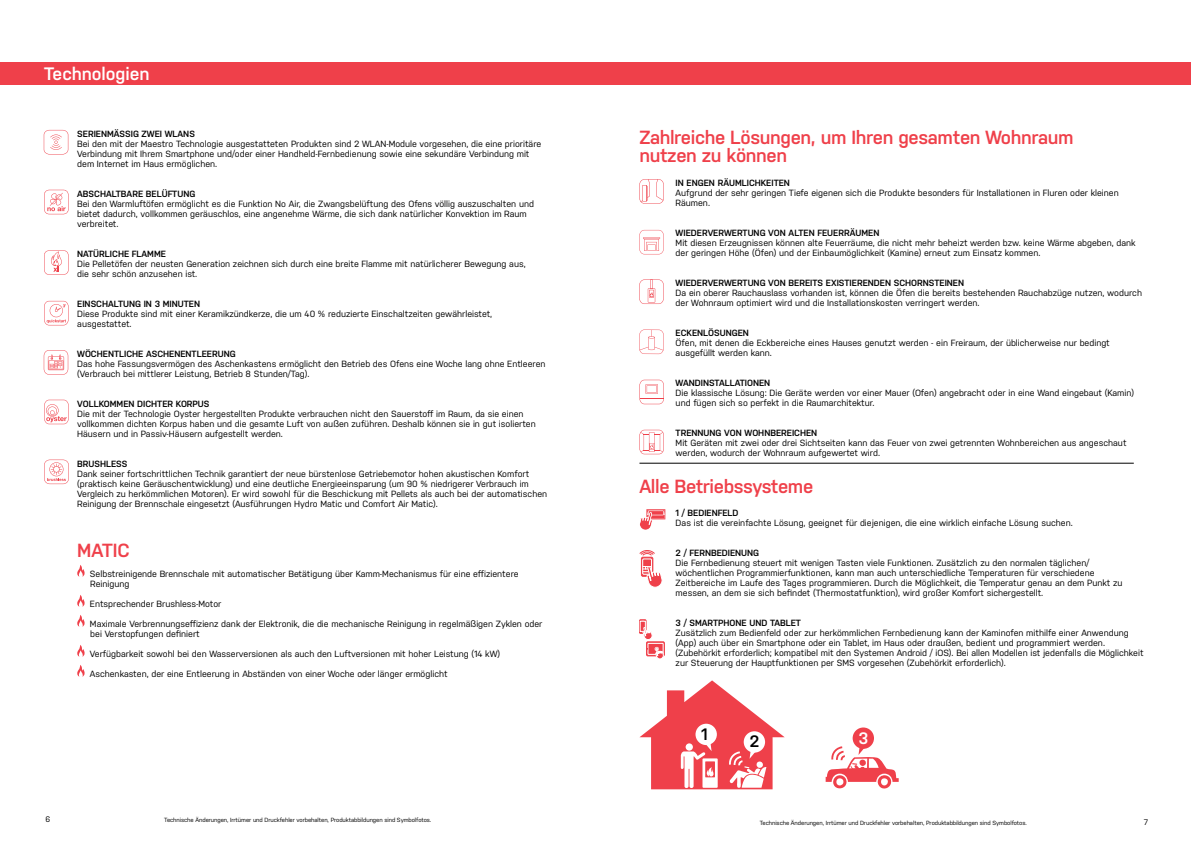
<style>
.page{position:relative;width:1191px;height:842px;background:#fff}
.page>*{position:absolute;margin:0;border:0;box-sizing:border-box;transform-origin:0 0}
.t1{font:600 19px/18px "Nudista";letter-spacing:-.02em;color:#ef404a}
.t2{font:600 18px "Nudista";letter-spacing:-.005em;color:#fff}
.t3{font:600 16.5px "Nudista";color:#000}
.t4{font:600 16.5px "Nudista";color:#fff}
.t5{font:9px/10px "Nudista";color:#000}
.t6{font:600 9px "Nudista";color:#000}
.t7{font:8px "Nudista";color:#000}
.t8{font:6px "Nudista";letter-spacing:-.01em;color:#000}
</style>
<div class="page">
<svg style="left:639px;top:179px;width:25px;height:25px"></svg>
<svg style="left:639px;top:230px;width:25px;height:24px"></svg>
<svg style="left:639px;top:279px;width:25px;height:25px"></svg>
<svg style="left:639px;top:330px;width:25px;height:24px"></svg>
<svg style="left:639px;top:380px;width:25px;height:24px"></svg>
<svg style="left:639px;top:430px;width:25px;height:24px"></svg>
<svg style="left:640px;top:509px;width:25px;height:21px"></svg>
<div style="left:639px;top:620px;width:7px;height:13px;background:#ef404a"></div>
<div style="left:639px;top:620px;width:7px;height:13px;border:1px solid #ef404a"></div>
<div style="left:640px;top:621px;width:5px;height:10px;border:1px solid #fff"></div>
<svg style="left:642px;top:627px;width:22px;height:32px"></svg>
<svg style="left:639px;top:550px;width:23px;height:38px"></svg>
<hr style="left:639px;top:463px;width:494px;height:1px;background:#000">
<svg style="left:639px;top:680px;width:145px;height:109px"></svg>
<div style="left:852px;top:727px;width:22px;height:22px;background:#ef404a;border-radius:50%"></div>
<svg style="left:825px;top:745px;width:73px;height:44px"></svg>
<svg style="left:77px;top:565px;width:8px;height:12px"></svg>
<svg style="left:77px;top:595px;width:8px;height:12px"></svg>
<svg style="left:77px;top:615px;width:8px;height:12px"></svg>
<svg style="left:77px;top:645px;width:8px;height:12px"></svg>
<svg style="left:77px;top:665px;width:8px;height:12px"></svg>
<svg style="left:44px;top:130px;width:24px;height:24px"></svg>
<svg style="left:44px;top:190px;width:25px;height:24px"></svg>
<svg style="left:44px;top:250px;width:25px;height:25px"></svg>
<svg style="left:44px;top:301px;width:25px;height:24px"></svg>
<svg style="left:44px;top:350px;width:24px;height:25px"></svg>
<svg style="left:44px;top:400px;width:25px;height:24px"></svg>
<svg style="left:44px;top:460px;width:25px;height:24px"></svg>
<div style="left:0;top:62px;width:1191px;height:23px;background:#ef404a"></div>
<h2 class="t2" style="left:44px;top:64px;width:107px">Technologien</h2>
<p class="t6" style="left:77px;top:128px;width:119px">SERIENMÄSSIG ZWEI WLANS</p>
<p class="t5" style="left:77px;top:138px;width:466px">Bei den mit der Maestro Technologie ausgestatteten Produkten sind 2 WLAN-Module vorgesehen, die eine prioritäre<br>Verbindung mit Ihrem Smartphone und/oder einer Handheld-Fernbedienung sowie eine sekundäre Verbindung mit dem Internet im Haus ermöglichen.</p>
<p class="t6" style="left:77px;top:188px;width:120px">ABSCHALTBARE BELÜFTUNG</p>
<p class="t5" style="left:77px;top:198px;width:458px">Bei den Warmluftöfen ermöglicht es die Funktion No Air, die Zwangsbelüftung des Ofens völlig auszuschalten und bietet dadurch, vollkommen geräuschlos, eine angenehme Wärme, die sich dank natürlicher Konvektion im Raum verbreitet.</p>
<p class="t6" style="left:77px;top:248px;width:90px">NATÜRLICHE FLAMME</p>
<p class="t5" style="left:77px;top:258px;width:450px">Die Pelletöfen der neusten Generation zeichnen sich durch eine breite Flamme mit natürlicherer Bewegung aus, die sehr schön anzusehen ist.</p>
<p class="t6" style="left:77px;top:298px;width:124px">EINSCHALTUNG IN 3 MINUTEN</p>
<p class="t5" style="left:77px;top:308px;width:416px">Diese Produkte sind mit einer Keramikzündkerze, die um 40 % reduzierte Einschaltzeiten gewährleistet, ausgestattet.</p>
<p class="t6" style="left:77px;top:348px;width:160px">WÖCHENTLICHE ASCHENENTLEERUNG</p>
<p class="t5" style="left:77px;top:358px;width:470px">Das hohe Fassungsvermögen des Aschenkastens ermöglicht den Betrieb des Ofens eine Woche lang ohne Entleeren (Verbrauch bei mittlerer Leistung, Betrieb 8 Stunden/Tag).</p>
<p class="t6" style="left:77px;top:398px;width:134px">VOLLKOMMEN DICHTER KORPUS</p>
<p class="t5" style="left:77px;top:408px;width:460px">Die mit der Technologie Oyster hergestellten Produkte verbrauchen nicht den Sauerstoff im Raum, da sie einen vollkommen dichten Korpus haben und die gesamte Luft von außen zuführen. Deshalb können sie in gut isolierten<br>Häusern und in Passiv-Häusern aufgestellt werden.</p>
<p class="t6" style="left:77px;top:458px;width:52px">BRUSHLESS</p>
<p class="t5" style="left:77px;top:468px;width:471px">Dank seiner fortschrittlichen Technik garantiert der neue bürstenlose Getriebemotor hohen akustischen Komfort (praktisch keine Geräuschentwicklung) und eine deutliche Energieeinsparung (um 90 % niedrigerer Verbrauch im Vergleich zu herkömmlichen Motoren). Er wird sowohl für die Beschickung mit Pellets als auch bei der automatischen Reinigung der Brennschale eingesetzt (Ausführungen Hydro Matic und Comfort Air Matic).</p>
<h1 class="t1" style="left:77px;top:541px;width:54px">MATIC</h1>
<p class="t5" style="left:90px;top:568px;width:430px">Selbstreinigende Brennschale mit automatischer Betätigung über Kamm-Mechanismus für eine effizientere<br>Reinigung</p>
<p class="t5" style="left:90px;top:598px;width:133px">Entsprechender Brushless-Motor</p>
<p class="t5" style="left:90px;top:618px;width:454px">Maximale Verbrennungseffizienz dank der Elektronik, die die mechanische Reinigung in regelmäßigen Zyklen oder bei Verstopfungen definiert</p>
<p class="t5" style="left:90px;top:648px;width:411px">Verfügbarkeit sowohl bei den Wasserversionen als auch den Luftversionen mit hoher Leistung (14 kW)</p>
<p class="t5" style="left:90px;top:668px;width:359px">Aschenkasten, der eine Entleerung in Abständen von einer Woche oder länger ermöglicht</p>
<p class="t7" style="left:45px;top:814px;width:6px">6</p>
<p class="t8" style="left:164px;top:816px;width:269px">Technische Änderungen, Irrtümer und Druckfehler vorbehalten, Produktabbildungen sind Symbolfotos.</p>
<h1 class="t1" style="left:639px;top:128px;width:436px">Zahlreiche Lösungen, um Ihren gesamten Wohnraum nutzen zu können</h1>
<p class="t6" style="left:675px;top:177px;width:116px">IN ENGEN RÄUMLICHKEITEN</p>
<p class="t5" style="left:675px;top:188px;width:444px">Aufgrund der sehr geringen Tiefe eigenen sich die Produkte besonders für Installationen in Fluren oder kleinen<br>Räumen.</p>
<p class="t6" style="left:675px;top:227px;width:205px">WIEDERVERWERTUNG VON ALTEN FEUERRÄUMEN</p>
<p class="t5" style="left:675px;top:238px;width:461px">Mit diesen Erzeugnissen können alte Feuerräume, die nicht mehr beheizt werden bzw. keine Wärme abgeben, dank der geringen Höhe (Öfen) und der Einbaumöglichkeit (Kamine) erneut zum Einsatz kommen.</p>
<p class="t6" style="left:675px;top:277px;width:290px">WIEDERVERWERTUNG VON BEREITS EXISTIERENDEN SCHORNSTEINEN</p>
<p class="t5" style="left:675px;top:288px;width:468px">Da ein oberer Rauchauslass vorhanden ist, können die Öfen die bereits bestehenden Rauchabzüge nutzen, wodurch der Wohnraum optimiert wird und die Installationskosten verringert werden.</p>
<p class="t6" style="left:675px;top:327px;width:75px">ECKENLÖSUNGEN</p>
<p class="t5" style="left:675px;top:338px;width:436px">Öfen, mit denen die Eckbereiche eines Hauses genutzt werden - ein Freiraum, der üblicherweise nur bedingt ausgefüllt werden kann.</p>
<p class="t6" style="left:675px;top:377px;width:96px">WANDINSTALLATIONEN</p>
<p class="t5" style="left:675px;top:388px;width:460px">Die klassische Lösung: Die Geräte werden vor einer Mauer (Ofen) angebracht oder in eine Wand eingebaut (Kamin) und fügen sich so perfekt in die Raumarchitektur.</p>
<p class="t6" style="left:675px;top:427px;width:143px">TRENNUNG VON WOHNBEREICHEN</p>
<p class="t5" style="left:675px;top:438px;width:452px">Mit Geräten mit zwei oder drei Sichtseiten kann das Feuer von zwei getrennten Wohnbereichen aus angeschaut werden, wodurch der Wohnraum aufgewertet wird.</p>
<h1 class="t1" style="left:639px;top:477px;width:175px">Alle Betriebssysteme</h1>
<p class="t6" style="left:675px;top:507px;width:64px">1 / BEDIENFELD</p>
<p class="t5" style="left:675px;top:518px;width:398px">Das ist die vereinfachte Lösung, geeignet für diejenigen, die eine wirklich einfache Lösung suchen.</p>
<p class="t6" style="left:675px;top:547px;width:85px">2 / FERNBEDIENUNG</p>
<p class="t5" style="left:675px;top:558px;width:448px">Die Fernbedienung steuert mit wenigen Tasten viele Funktionen. Zusätzlich zu den normalen täglichen/ wöchentlichen Programmierfunktionen, kann man auch unterschiedliche Temperaturen für verschiedene Zeitbereiche im Laufe des Tages programmieren. Durch die Möglichkeit, die Temperatur genau an dem Punkt zu messen, an dem sie sich befindet (Thermostatfunktion), wird großer Komfort sichergestellt.</p>
<p class="t6" style="left:675px;top:617px;width:127px">3 / SMARTPHONE UND TABLET</p>
<p class="t5" style="left:675px;top:628px;width:469px">Zusätzlich zum Bedienfeld oder zur herkömmlichen Fernbedienung kann der Kaminofen mithilfe einer Anwendung (App) auch über ein Smartphone oder ein Tablet, im Haus oder draußen, bedient und programmiert werden. (Zubehörkit erforderlich; kompatibel mit den Systemen Android / iOS). Bei allen Modellen ist jedenfalls die Möglichkeit zur Steuerung der Hauptfunktionen per SMS vorgesehen (Zubehörkit erforderlich).</p>
<h3 class="t3" style="left:701px;top:725px;width:8px">1</h3>
<h3 class="t3" style="left:749px;top:732px;width:12px">2</h3>
<h3 class="t4" style="left:858px;top:728px;width:12px">3</h3>
<p class="t8" style="left:759px;top:819px;width:269px">Technische Änderungen, Irrtümer und Druckfehler vorbehalten, Produktabbildungen sind Symbolfotos.</p>
<p class="t7" style="left:1143px;top:817px;width:6px">7</p>
</div>
